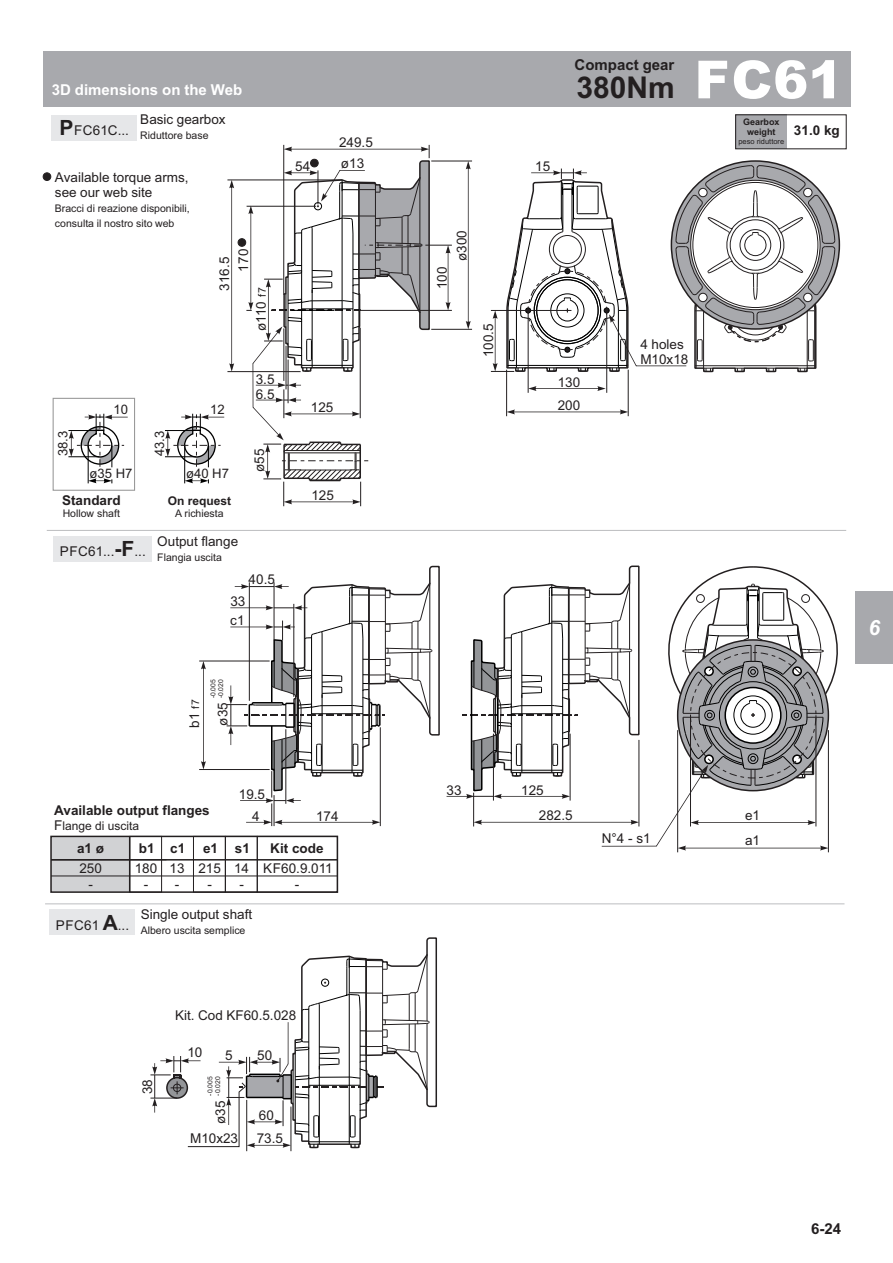
<style>
.page{position:relative;width:893px;height:1263px;background:#fff}
.page>*{position:absolute;margin:0;border:0;box-sizing:border-box;transform-origin:0 0}
.t1{font:900 52.5px "Arial";color:#fff}
.t2{font:700 30px "Arial";color:#231f20}
.t3{font:italic 700 21px "Arial";color:#fff}
.t4{font:700 15px "Arial";color:#fff}
.t5{font:700 15px "Arial";color:#231f20}
.t6{font:13.5px/16.2px "Arial";color:#231f20}
.t7{font:700 13.5px "Arial";color:#231f20}
.t8{font:13.05px "Arial";color:#231f20}
.t9{font:12px "Arial";color:#231f20}
.t10{font:700 12px "Arial";color:#231f20}
.t11{font:10.5px/15px "Arial";color:#231f20}
.t12{font:700 9px/10.1px "Arial";color:#231f20;text-align:center}
.t13{font:7.5px "Arial";color:#231f20}
.t14{font:6.75px/7.5px "Arial";color:#231f20}
.s1{font-weight:700;font-size:21px}
.s2{font-size:10.5px}
.s3{font-size:13.5px}
</style>
<div class="page">
<div style="left:43px;top:51px;width:807px;height:55px;background:#a8a9ad"></div>
<div style="left:51px;top:115px;width:85px;height:25px;background:#e6e7e9"></div>
<div style="left:53px;top:536px;width:98px;height:26px;background:#e6e7e9"></div>
<hr style="left:45px;top:903px;width:799px;height:1px;background:#bcbdc0">
<hr style="left:47px;top:530px;width:799px;height:1px;background:#bcbdc0">
<div style="left:49px;top:909px;width:85px;height:26px;background:#e6e7e9"></div>
<div style="left:53px;top:398px;width:82px;height:93px;border:1px solid #999"></div>
<div style="left:51px;top:836px;width:79px;height:56px;background:#d1d2d4"></div>
<div style="left:50px;top:836px;width:288px;height:57px;border:2px solid #231f20"></div>
<div style="left:130px;top:836px;width:32px;height:56px;border:1px solid #231f20"></div>
<hr style="left:51px;top:859px;width:286px;height:1px;background:#231f20">
<hr style="left:129px;top:836px;width:1px;height:56px;background:#231f20">
<div style="left:225px;top:836px;width:32px;height:56px;border:1px solid #231f20"></div>
<div style="left:257px;top:836px;width:81px;height:56px;border:1px solid #231f20"></div>
<hr style="left:51px;top:876px;width:286px;height:1px;background:#231f20">
<div style="left:193px;top:836px;width:33px;height:56px;border:1px solid #231f20"></div>
<div style="left:855px;top:591px;width:38px;height:72px;background:#a8a9ad"></div>
<div style="left:43px;top:173px;width:8px;height:8px;background:#231f20;border:1px solid #231f20;border-radius:50%"></div>
<div style="left:238px;top:238px;width:8px;height:8px;background:#231f20;border:1px solid #231f20;border-radius:50%"></div>
<div style="left:736px;top:115px;width:51px;height:34px;background:#a8a9ad"></div>
<div style="left:735px;top:114px;width:112px;height:35px;border:1px solid #231f20"></div>
<hr style="left:199px;top:661px;width:71px;height:1px;background:#231f20">
<svg style="left:201px;top:661px;width:5px;height:108px"></svg>
<hr style="left:199px;top:769px;width:71px;height:1px;background:#231f20">
<svg style="left:227px;top:565px;width:213px;height:261px"></svg>
<hr style="left:285px;top:729px;width:1px;height:75px;background:#231f20">
<hr style="left:68px;top:456px;width:31px;height:1px;background:#000">
<hr style="left:68px;top:430px;width:31px;height:1px;background:#000">
<hr style="left:88px;top:446px;width:1px;height:37px;background:#000">
<svg style="left:88px;top:478px;width:24px;height:5px"></svg>
<svg style="left:69px;top:414px;width:59px;height:53px"></svg>
<svg style="left:165px;top:414px;width:59px;height:53px"></svg>
<hr style="left:184px;top:446px;width:1px;height:37px;background:#000">
<svg style="left:185px;top:478px;width:24px;height:5px"></svg>
<hr style="left:828px;top:730px;width:1px;height:122px;background:#231f20">
<hr style="left:677px;top:730px;width:1px;height:122px;background:#231f20">
<svg style="left:447px;top:565px;width:391px;height:285px"></svg>
<hr style="left:291px;top:1106px;width:1px;height:45px;background:#231f20">
<hr style="left:246px;top:1100px;width:1px;height:51px;background:#231f20">
<svg style="left:150px;top:937px;width:287px;height:212px"></svg>
<hr style="left:227px;top:371px;width:74px;height:1px;background:#231f20">
<hr style="left:227px;top:180px;width:115px;height:1px;background:#231f20">
<svg style="left:229px;top:180px;width:5px;height:192px"></svg>
<hr style="left:431px;top:329px;width:41px;height:1px;background:#231f20">
<hr style="left:431px;top:161px;width:41px;height:1px;background:#231f20">
<svg style="left:466px;top:161px;width:5px;height:168px"></svg>
<svg style="left:246px;top:145px;width:206px;height:361px"></svg>
<hr style="left:628px;top:370px;width:1px;height:46px;background:#231f20">
<hr style="left:606px;top:310px;width:1px;height:83px;background:#231f20">
<svg style="left:491px;top:165px;width:345px;height:208px"></svg>
<svg style="left:507px;top:409px;width:121px;height:5px"></svg>
<svg style="left:529px;top:386px;width:77px;height:5px"></svg>
<hr style="left:506px;top:370px;width:1px;height:46px;background:#231f20">
<hr style="left:528px;top:310px;width:1px;height:83px;background:#231f20">
<p class="t4" style="left:52px;top:84px;width:192px">3D dimensions on the Web</p>
<p class="t6" style="left:140px;top:113px;width:87px">Basic gearbox</p>
<p class="t11" style="left:140px;top:129px;width:70px">Riduttore base</p>
<p class="t6" style="left:60px;top:123px;width:71px"><span class="s1">P</span>FC61C...</p>
<p class="t6" style="left:55px;top:171px;width:135px;line-height:15px">Available torque arms, see our web site</p>
<p class="t11" style="left:55px;top:202px;width:136px">Bracci di reazione disponibili, consulta il nostro sito web</p>
<p class="t6" style="left:218px;top:291px;width:35px;rotate:-90deg">316.5</p>
<p class="t6" style="left:237px;top:271px;width:24px;rotate:-90deg">170</p>
<p class="t6" style="left:254px;top:331px;width:45px;rotate:-90deg">ø110 <span class="s2">f7</span></p>
<p class="t8" style="left:114px;top:405px;width:16px">10</p>
<p class="t8" style="left:210px;top:405px;width:16px">12</p>
<p class="t6" style="left:256px;top:372px;width:20px">3.5</p>
<p class="t6" style="left:256px;top:387px;width:20px">6.5</p>
<p class="t8" style="left:58px;top:456px;width:27px;rotate:-90deg">38.3</p>
<p class="t7" style="left:62px;top:495px;width:60px">Standard</p>
<p class="t11" style="left:63px;top:507px;width:59px">Hollow shaft</p>
<p class="t8" style="left:90px;top:469px;width:44px">ø35 H7</p>
<p class="t8" style="left:155px;top:456px;width:27px;rotate:-90deg">43.3</p>
<p class="t8" style="left:186px;top:469px;width:44px">ø40 H7</p>
<p class="t10" style="left:168px;top:496px;width:65px">On request</p>
<p class="t11" style="left:175px;top:506px;width:50px">A richiesta</p>
<p class="t6" style="left:253px;top:472px;width:25px;rotate:-90deg">ø55</p>
<p class="t6" style="left:60px;top:545px;width:87px">PFC61...<span class="s1">-F</span>...</p>
<p class="t6" style="left:157px;top:534px;width:82px">Output flange</p>
<p class="t11" style="left:157px;top:551px;width:66px">Flangia uscita</p>
<p class="t6" style="left:249px;top:573px;width:28px">40.5</p>
<p class="t6" style="left:230px;top:594px;width:17px">33</p>
<p class="t6" style="left:230px;top:613px;width:16px">c1</p>
<p class="t6" style="left:339px;top:135px;width:35px">249.5</p>
<p class="t6" style="left:295px;top:159px;width:17px">54</p>
<p class="t6" style="left:341px;top:157px;width:25px">ø13</p>
<p class="t6" style="left:311px;top:400px;width:24px">125</p>
<p class="t6" style="left:311px;top:488px;width:24px">125</p>
<p class="t6" style="left:188px;top:728px;width:30px;rotate:-90deg">b1 <span class="s2">f7</span></p>
<p class="t14" style="left:210px;top:698px;width:21px;rotate:-90deg">-0.005 -0.020</p>
<p class="t6" style="left:216px;top:725px;width:25px;rotate:-90deg">ø35</p>
<p class="t7" style="left:54px;top:805px;width:157px">Available output flanges</p>
<p class="t9" style="left:54px;top:821px;width:86px"><span class="s3">F</span>lange di uscita</p>
<p class="t6" style="left:239px;top:787px;width:28px">19.5</p>
<p class="t6" style="left:252px;top:809px;width:9px">4</p>
<p class="t6" style="left:316px;top:809px;width:24px">174</p>
<p class="t7" style="left:77px;top:843px;width:29px">a1 ø</p>
<p class="t7" style="left:170px;top:843px;width:17px">c1</p>
<p class="t6" style="left:169px;top:861px;width:17px">13</p>
<p class="t7" style="left:139px;top:843px;width:17px">b1</p>
<p class="t6" style="left:135px;top:861px;width:24px;text-align:center">180 -</p>
<p class="t6" style="left:79px;top:861px;width:24px;text-align:center">250 -</p>
<p class="t6" style="left:175px;top:877px;width:6px">-</p>
<p class="t7" style="left:203px;top:843px;width:17px">e1</p>
<p class="t6" style="left:198px;top:861px;width:24px">215</p>
<p class="t7" style="left:235px;top:843px;width:17px">s1</p>
<p class="t7" style="left:270px;top:843px;width:55px">Kit code</p>
<p class="t6" style="left:234px;top:861px;width:100px">14 KF60.9.011</p>
<p class="t6" style="left:207px;top:877px;width:38px">- -</p>
<p class="t6" style="left:295px;top:877px;width:6px">-</p>
<p class="t6" style="left:56px;top:918px;width:75px">PFC61 <span class="s1">A</span>...</p>
<p class="t6" style="left:141px;top:907px;width:113px">Single output shaft</p>
<p class="t11" style="left:141px;top:924px;width:106px">Albero uscita semplice</p>
<p class="t6" style="left:175px;top:1008px;width:123px">Kit. Cod KF60.5.028</p>
<p class="t6" style="left:141px;top:1094px;width:17px;rotate:-90deg">38</p>
<p class="t6" style="left:187px;top:1046px;width:17px">10</p>
<p class="t6" style="left:225px;top:1048px;width:9px">5</p>
<p class="t6" style="left:257px;top:1048px;width:17px">50</p>
<p class="t14" style="left:207px;top:1096px;width:21px;rotate:-90deg">-0.005 -0.020</p>
<p class="t6" style="left:214px;top:1124px;width:25px;rotate:-90deg">ø35</p>
<p class="t6" style="left:190px;top:1131px;width:50px">M10x23</p>
<p class="t6" style="left:259px;top:1108px;width:17px">60</p>
<p class="t6" style="left:257px;top:1131px;width:28px">73.5</p>
<p class="t6" style="left:435px;top:289px;width:24px;rotate:-90deg">100</p>
<p class="t6" style="left:455px;top:261px;width:32px;rotate:-90deg">ø300</p>
<p class="t6" style="left:481px;top:357px;width:35px;rotate:-90deg">100.5</p>
<p class="t6" style="left:535px;top:159px;width:17px">15</p>
<p class="t5" style="left:574px;top:59px;width:101px">Compact gear</p>
<h2 class="t2" style="left:576px;top:76px;width:100px">380Nm</h2>
<h1 class="t1" style="left:694px;top:61px;width:150px">FC61</h1>
<p class="t12" style="left:743px;top:118px;width:38px">Gearbox weight</p>
<p class="t13" style="left:738px;top:138px;width:47px">peso riduttore</p>
<p class="t7" style="left:794px;top:125px;width:47px">31.0 kg</p>
<p class="t6" style="left:558px;top:375px;width:24px">130</p>
<p class="t6" style="left:558px;top:398px;width:24px">200</p>
<p class="t6" style="left:640px;top:338px;width:50px;line-height:15.1px">4 holes<br>M10x18</p>
<p class="t6" style="left:447px;top:783px;width:17px">33</p>
<p class="t6" style="left:521px;top:783px;width:24px">125</p>
<p class="t6" style="left:539px;top:808px;width:35px">282.5</p>
<p class="t6" style="left:602px;top:832px;width:50px">N°4 - s1</p>
<p class="t6" style="left:745px;top:808px;width:17px">e1</p>
<p class="t6" style="left:745px;top:834px;width:17px">a1</p>
<h3 class="t3" style="left:868px;top:619px;width:13px">6</h3>
<p class="t5" style="left:811px;top:1223px;width:32px">6-24</p>
</div>
